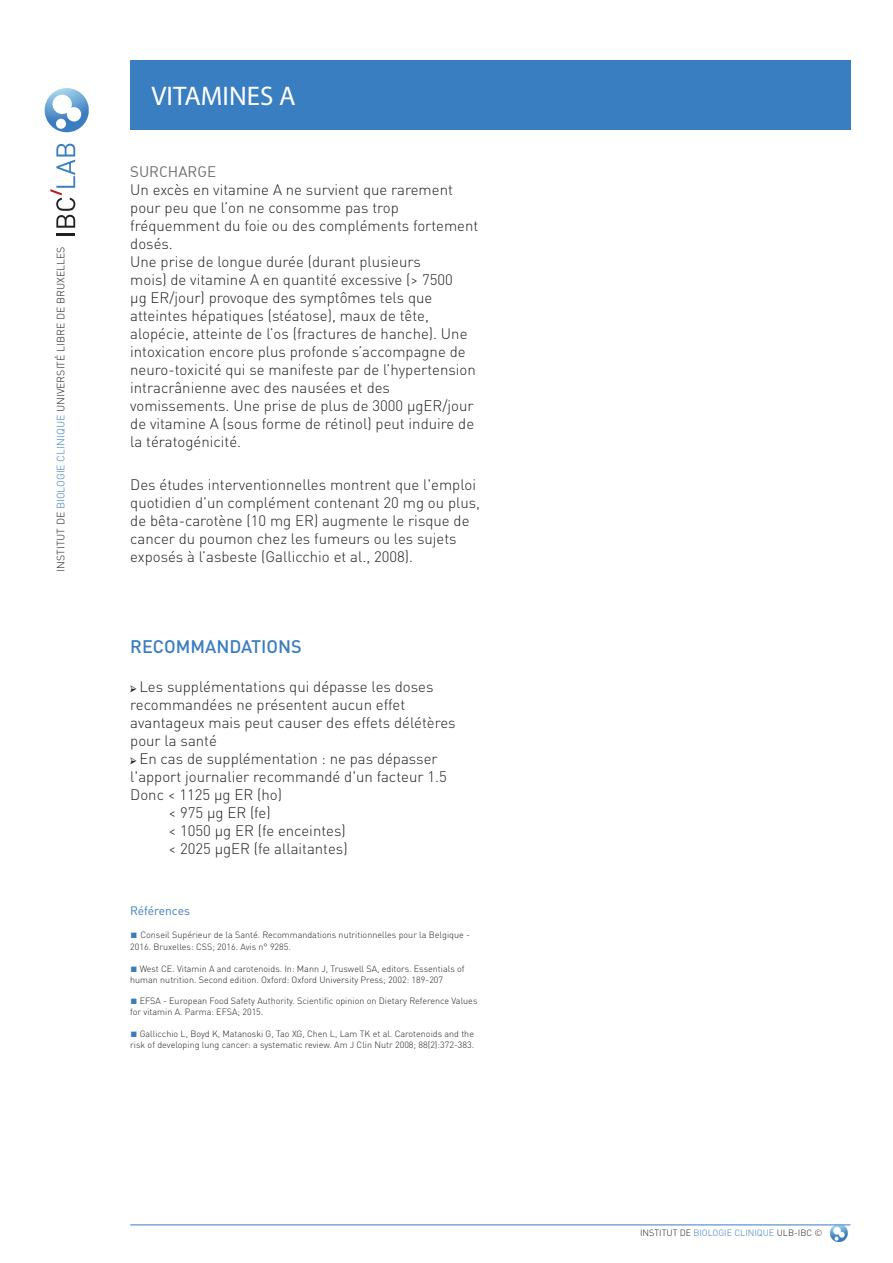
<style>
.page{position:relative;width:893px;height:1263px;background:#fff}
.page>*{position:absolute;margin:0;border:0;box-sizing:border-box;transform-origin:0 0}
.t1{font:27px "Myriad Pro";color:#fff}
.t2{font:500 18px "DIN Pro";color:#3a7dc0}
.t3{font:300 15px/18px "DINOT";color:#231f20}
.t4{font:12px "DIN Pro";color:#3a7dc0}
.t5{font:300 10.5px "DINOT";color:#231f20}
.t6{font:300 9px/10.8px "DINOT";color:#231f20}
.t7{font:300 9px/12px "DIN Pro";color:#231f20}
.s1{color:#3a7dc0}
.s2{font-family:"DIN Regular Alternate";font-weight:400;color:#6c6d70}
.s3{font-family:"Minion Pro";font-weight:700;font-style:italic;font-stretch:condensed;font-size:12px}
.s4{font-size:7.5px;color:#3a7dc0}
.s5{font-family:"DIN Pro";font-size:7.5px;color:#3a7dc0}
</style>
<div class="page">
<div style="left:130px;top:60px;width:721px;height:70px;background:#397ec1"></div>
<hr style="left:130px;top:1224px;width:720px;height:1px;background:#3a7dc0">
<img style="left:831px;top:1225px;width:19px;height:16px">
<img style="left:45px;top:88px;width:44px;height:44px">
<div style="left:53px;top:95px;width:19px;height:19px;background:#fff;border-radius:50%"></div>
<div style="left:67px;top:107px;width:14px;height:14px;background:#fff;border-radius:50%"></div>
<div style="left:56px;top:119px;width:10px;height:10px;background:#fff;border-radius:50%"></div>
<svg style="left:50px;top:144px;width:25px;height:91px"></svg>
<p class="t5" style="left:53px;top:572px;width:327px;rotate:-90deg">INSTITUT DE <span class="s1">BIOLOGIE CLINIQUE</span> UNIVERSITÉ LIBRE DE BRUXELLES</p>
<p class="t1" style="left:152px;top:79px;width:146px">VITAMINES A</p>
<p class="t3" style="left:130px;top:161px;width:350px"><span class="s2">SURCHARGE<br></span>Un excès en vitamine A ne survient que rarement pour peu que l’on ne consomme pas trop fréquemment du foie ou des compléments fortement dosés.<br>Une prise de longue durée (durant plusieurs<br>mois) de vitamine A en quantité excessive (&gt; 7500<br>μg ER/jour) provoque des symptômes tels que atteintes hépatiques (stéatose), maux de tête, alopécie, atteinte de l’os (fractures de hanche). Une intoxication encore plus profonde s’accompagne de neuro-toxicité qui se manifeste par de l’hypertension intracrânienne avec des nausées et des vomissements. Une prise de plus de 3000 μgER/jour de vitamine A (sous forme de rétinol) peut induire de la tératogénicité.</p>
<p class="t3" style="left:130px;top:474px;width:351px">Des études interventionnelles montrent que l'emploi quotidien d’un complément contenant 20 mg ou plus, de bêta-carotène (10 mg ER) augmente le risque de cancer du poumon chez les fumeurs ou les sujets exposés à l’asbeste (Gallicchio et al., 2008).</p>
<p class="t2" style="left:130px;top:632px;width:173px">RECOMMANDATIONS</p>
<p class="t3" style="left:130px;top:677px;width:327px"><span class="s3">➢</span> Les supplémentations qui dépasse les doses recommandées ne présentent aucun effet avantageux mais peut causer des effets délétères pour la santé</p>
<p class="t3" style="left:130px;top:749px;width:309px"><span class="s3">➢</span> En cas de supplémentation : ne pas dépasser</p>
<p class="t3" style="left:130px;top:767px;width:318px">l'apport journalier recommandé d'un facteur 1.5</p>
<p class="t3" style="left:130px;top:785px;width:153px">Donc &lt; 1125 µg ER (ho)</p>
<p class="t3" style="left:169px;top:803px;width:104px">&lt; 975 µg ER (fe)</p>
<p class="t3" style="left:169px;top:821px;width:179px">&lt; 1050 µg ER (fe enceintes)</p>
<p class="t3" style="left:169px;top:839px;width:181px">&lt; 2025 µgER (fe allaitantes)</p>
<p class="t4" style="left:130px;top:901px;width:61px">Références</p>
<p class="t7" style="left:130px;top:928px;width:341px"><span class="s4">■</span> Conseil Supérieur de la Santé. Recommandations nutritionnelles pour la Belgique -<br>2016. Bruxelles: CSS; 2016. Avis n° 9285.</p>
<p class="t6" style="left:130px;top:962px;width:336px"><span class="s5">■</span> West CE. Vitamin A and carotenoids. In: Mann J, Truswell SA, editors. Essentials of human nutrition. Second edition. Oxford: Oxford University Press; 2002: 189-207</p>
<p class="t6" style="left:130px;top:995px;width:349px"><span class="s5">■</span> EFSA - European Food Safety Authority. Scientific opinion on Dietary Reference Values for vitamin A. Parma: EFSA; 2015.</p>
<p class="t6" style="left:130px;top:1027px;width:345px"><span class="s5">■</span> Gallicchio L, Boyd K, Matanoski G, Tao XG, Chen L, Lam TK et al. Carotenoids and the risk of developing lung cancer: a systematic review. Am J Clin Nutr 2008; 88(2):372-383.</p>
<p class="t6" style="left:640px;top:1227px;width:184px">INSTITUT DE <span class="s1">BIOLOGIE CLINIQUE</span> ULB-IBC ©</p>
</div>
